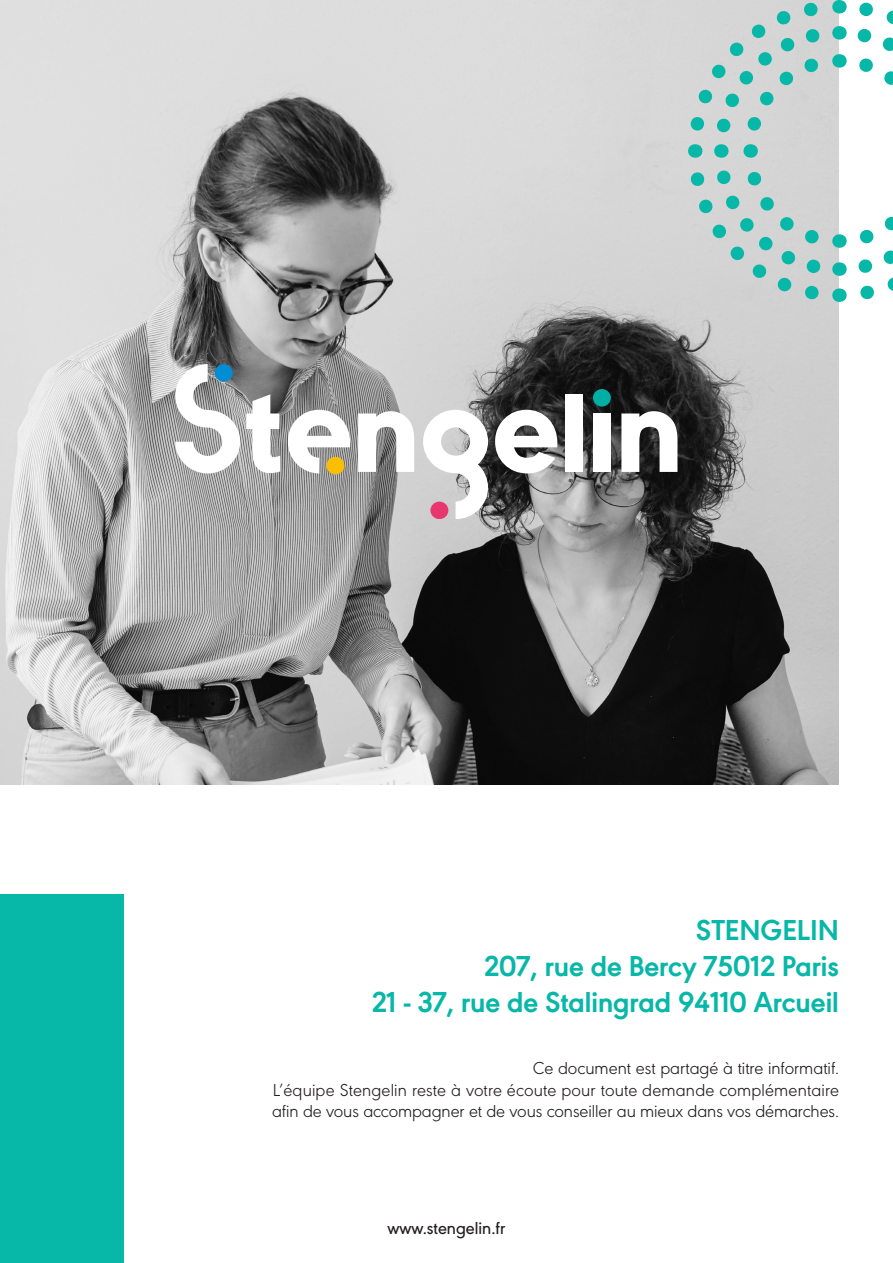
<style>
.page{position:relative;width:893px;height:1263px;background:#fff}
.page>*{position:absolute;margin:0;border:0;box-sizing:border-box;transform-origin:0 0}
.t1{font:700 30px "URW Geometric";color:#07b7a8}
.t2{font:300 18px "URW Geometric";letter-spacing:-.005em;color:#231f20}
.t3{font:500 18px "URW Geometric";color:#231f20}
</style>
<div class="page">
<img style="left:0;top:0;width:839px;height:784px">
<div style="left:0;top:895px;width:123px;height:368px;background:#07b7a8"></div>
<svg style="left:681px;top:0;width:212px;height:309px"></svg>
<div style="left:593px;top:413px;width:18px;height:59px;background:#fff"></div>
<svg style="left:621px;top:411px;width:98px;height:107px"></svg>
<div style="left:593px;top:389px;width:18px;height:18px;background:#00aea5;border-radius:50%"></div>
<svg style="left:175px;top:364px;width:414px;height:206px"></svg>
<p class="t1" style="left:696px;top:908px;width:145px">STENGELIN</p>
<p class="t1" style="left:484px;top:944px;width:356px">207, rue de Bercy 75012 Paris</p>
<p class="t1" style="left:372px;top:980px;width:469px">21 - 37, rue de Stalingrad 94110 Arcueil</p>
<p class="t2" style="left:533px;top:1055px;width:308px">Ce document est partagé à titre informatif.</p>
<p class="t2" style="left:273px;top:1076px;width:568px">L’équipe Stengelin reste à votre écoute pour toute demande complémentaire</p>
<p class="t2" style="left:272px;top:1098px;width:568px">afin de vous accompagner et de vous conseiller au mieux dans vos démarches.</p>
<p class="t3" style="left:387px;top:1215px;width:120px">www.stengelin.fr</p>
</div>
